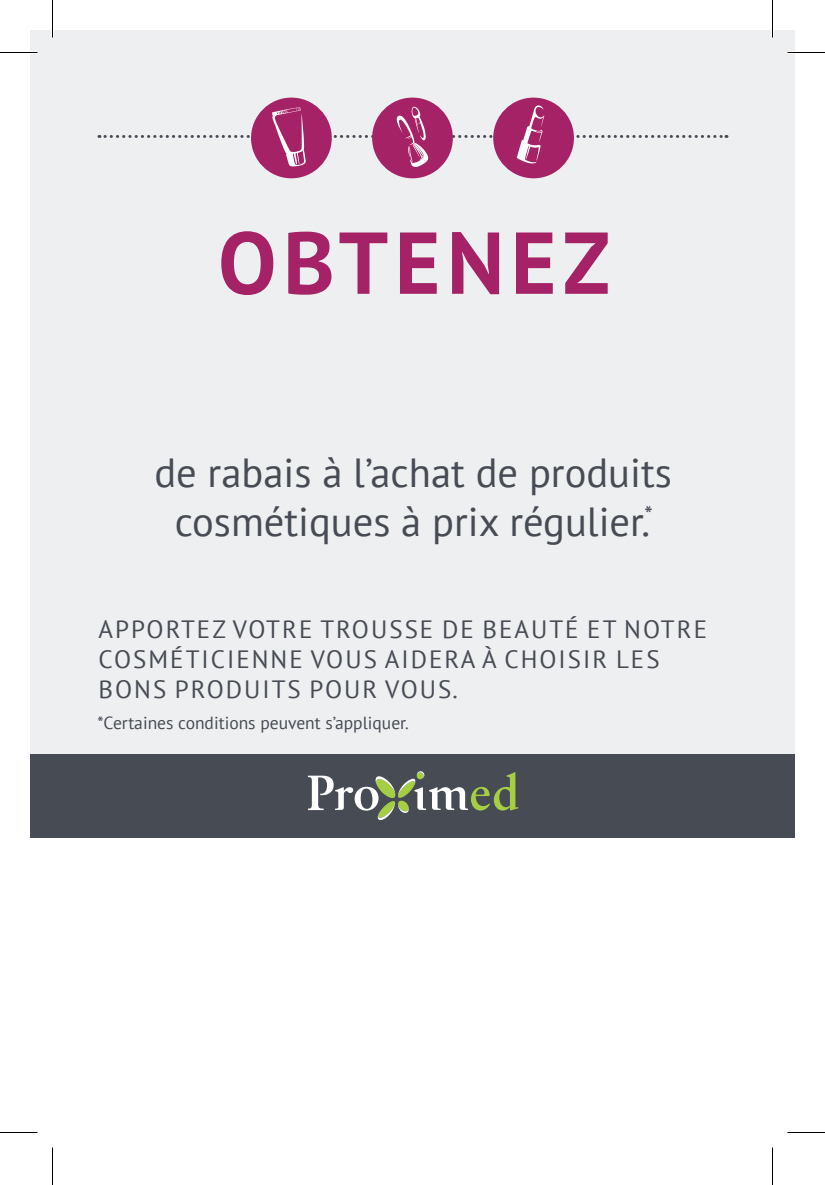
<style>
.page{position:relative;width:825px;height:1185px;background:#fff}
.page>*{position:absolute;margin:0;border:0;box-sizing:border-box;transform-origin:0 0}
.t1{font:700 87.5px "PT Sans";letter-spacing:.075em;color:#a62267}
.t2{font:40.5px/48.8px "PT Sans";color:#464b54;text-align:center}
.t3{font:25px/30px "PT Sans";letter-spacing:.08em;color:#464b54}
.t4{font:17.5px "PT Sans";color:#464b54}
</style>
<div class="page">
<div style="left:30px;top:30px;width:765px;height:730px;background:#eeeff0"></div>
<div style="left:30px;top:754px;width:765px;height:84px;background:#464b54"></div>
<svg style="left:308px;top:771px;width:210px;height:49px"></svg>
<div style="left:493px;top:98px;width:81px;height:80px;background:#a62267;border-radius:50%"></div>
<div style="left:251px;top:98px;width:81px;height:80px;background:#a62267;border-radius:50%"></div>
<div style="left:372px;top:98px;width:81px;height:80px;background:#a62267;border-radius:50%"></div>
<svg style="left:99px;top:104px;width:628px;height:63px"></svg>
<hr style="left:0;top:51px;width:38px;height:3px;background:#fff">
<hr style="left:788px;top:51px;width:37px;height:3px;background:#fff">
<hr style="left:51px;top:0;width:3px;height:38px;background:#fff">
<hr style="left:771px;top:0;width:3px;height:38px;background:#fff">
<hr style="left:0;top:52px;width:38px;height:1px;background:#000">
<hr style="left:788px;top:52px;width:37px;height:1px;background:#000">
<hr style="left:0;top:1132px;width:38px;height:1px;background:#000">
<hr style="left:788px;top:1132px;width:37px;height:1px;background:#000">
<hr style="left:52px;top:0;width:1px;height:38px;background:#000">
<hr style="left:52px;top:1148px;width:1px;height:37px;background:#000">
<hr style="left:772px;top:0;width:1px;height:38px;background:#000">
<hr style="left:772px;top:1148px;width:1px;height:37px;background:#000">
<h1 class="t1" style="left:218px;top:205px;width:394px">OBTENEZ</h1>
<h2 class="t2" style="left:154px;top:448px;width:519px">de rabais à l’achat de produits cosmétiques à prix régulier.<sup>*</sup></h2>
<p class="t3" style="left:98px;top:614px;width:610px">APPORTEZ VOTRE TROUSSE DE BEAUTÉ ET NOTRE<br>COSMÉTICIENNE VOUS AIDERA À CHOISIR LES<br>BONS PRODUITS POUR VOUS.</p>
<p class="t4" style="left:98px;top:711px;width:313px">*Certaines conditions peuvent s’appliquer.</p>
</div>
